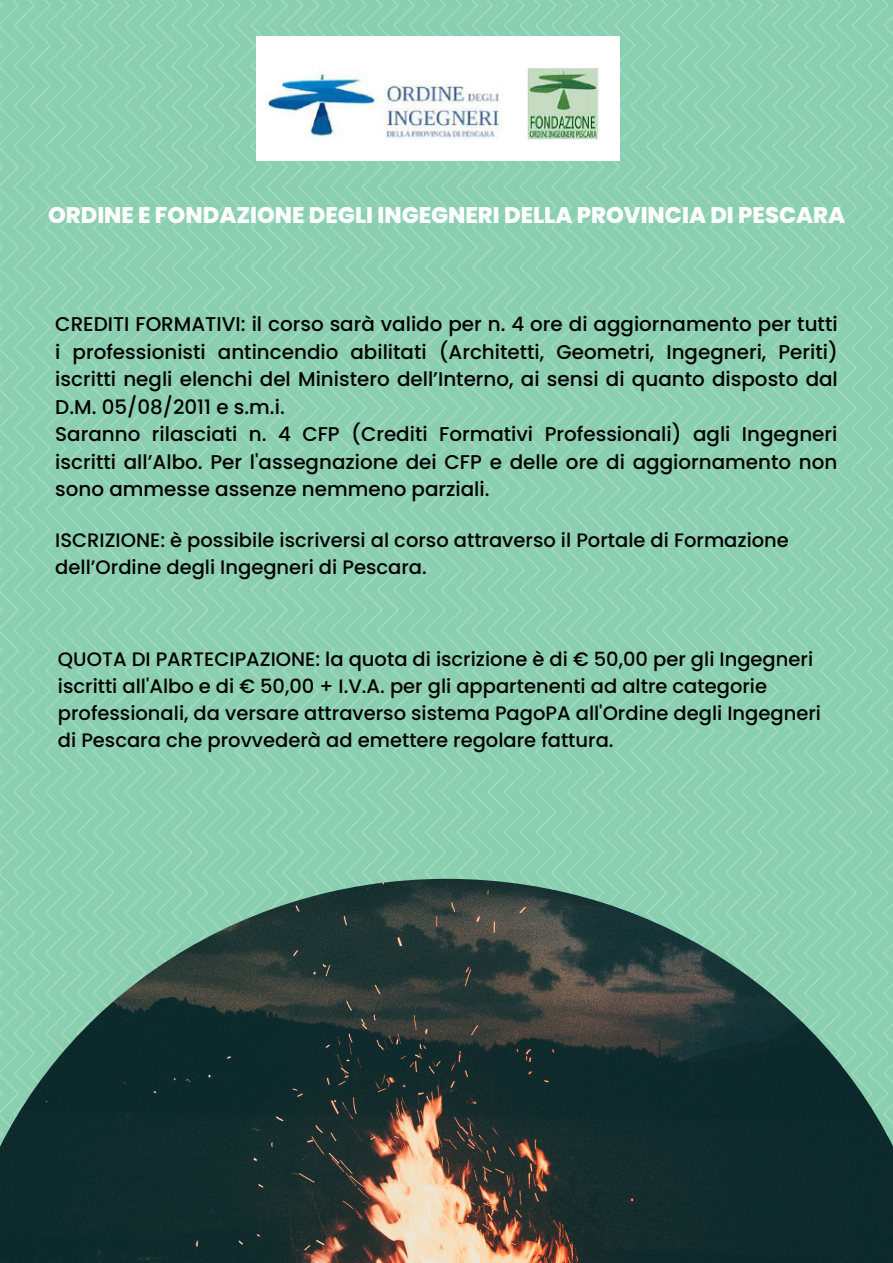
<style>
.page{position:relative;width:893px;height:1263px;background:#fff}
.page>*{position:absolute;margin:0;border:0;box-sizing:border-box;transform-origin:0 0}
.t1{font:800 22.58px "Poppins";color:#fff}
.t2{font:500 19.88px/27.6px "Poppins";color:#000}
.t3{font:500 19.5px/27px "Poppins";color:#000}
</style>
<div class="page">
<img style="left:0;top:0;width:893px;height:1263px">
<img style="left:0;top:879px;width:893px;height:321px">
<img style="left:256px;top:37px;width:363px;height:123px">
<p class="t1" style="left:48px;top:199px;width:798px">ORDINE E FONDAZIONE DEGLI INGEGNERI DELLA PROVINCIA DI PESCARA</p>
<p class="t2" style="left:55px;top:310px;width:784px">CREDITI FORMATIVI: il corso sarà valido per n. 4 ore di aggiornamento per tutti i professionisti antincendio abilitati (Architetti, Geometri, Ingegneri, Periti) iscritti negli elenchi del Ministero dell’Interno, ai sensi di quanto disposto dal D.M. 05/08/2011 e s.m.i.<br>Saranno rilasciati n. 4 CFP (Crediti Formativi Professionali) agli Ingegneri iscritti all’Albo. Per l'assegnazione dei CFP e delle ore di aggiornamento non sono ammesse assenze nemmeno parziali.</p>
<p class="t3" style="left:55px;top:527px;width:735px">ISCRIZIONE: è possibile iscriversi al corso attraverso il Portale di Formazione dell’Ordine degli Ingegneri di Pescara.</p>
<p class="t3" style="left:58px;top:646px;width:764px">QUOTA DI PARTECIPAZIONE: la quota di iscrizione è di € 50,00 per gli Ingegneri iscritti all'Albo e di € 50,00 + I.V.A. per gli appartenenti ad altre categorie professionali, da versare attraverso sistema PagoPA all'Ordine degli Ingegneri di Pescara che provvederà ad emettere regolare fattura.</p>
</div>
